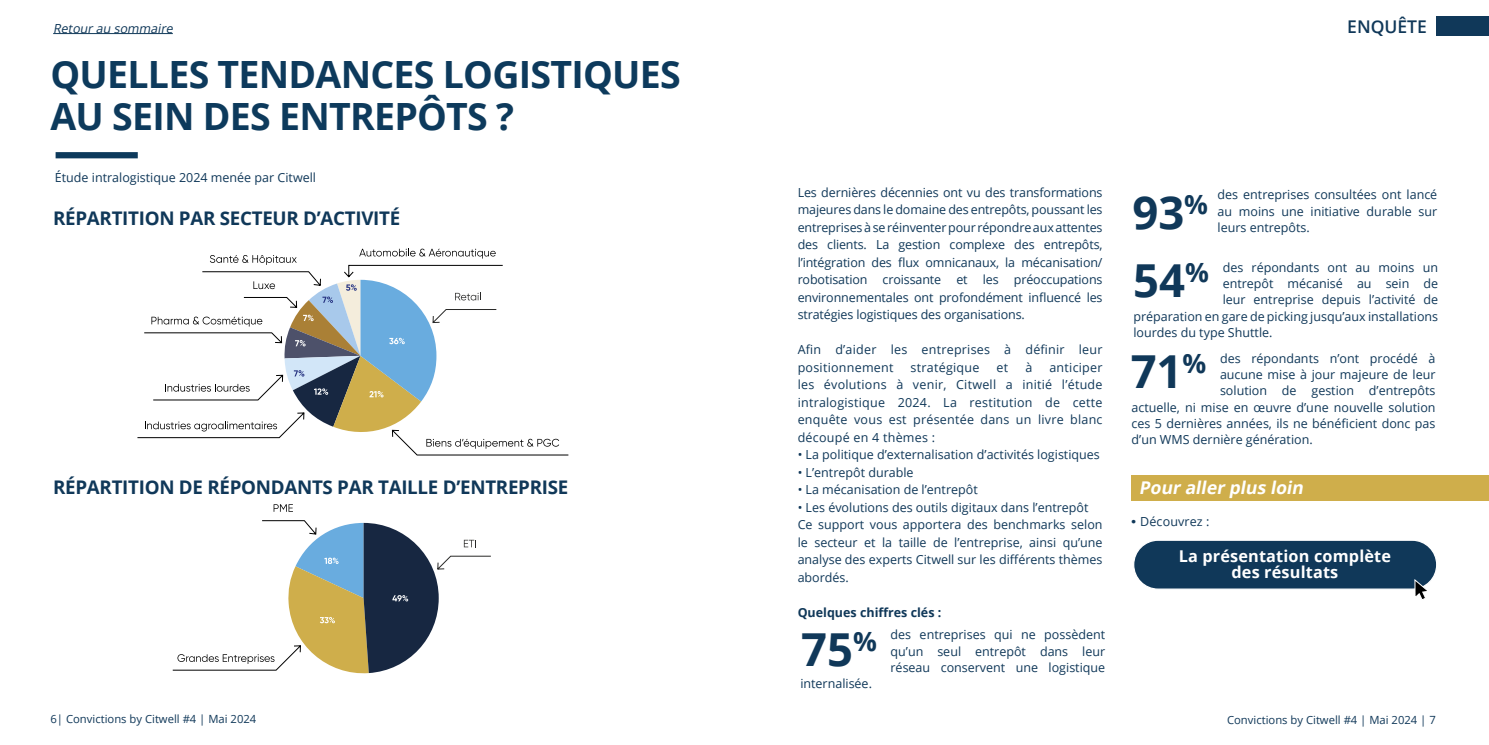
<style>
.page{position:relative;width:1489px;height:745px;background:#fff}
.page>*{position:absolute;margin:0;border:0;box-sizing:border-box;transform-origin:0 0}
.t1{font:700 45.38px/67.4px "Open Sans";color:#103859}
.t2{font:700 37.5px/42.5px "Open Sans";letter-spacing:-.02em;color:#0d3a5c}
.t3{font:700 18.75px "Open Sans";letter-spacing:-.015em;color:#103859}
.t4{font:italic 700 17.5px "Open Sans";color:#fff}
.t5{font:600 17.5px "Open Sans";color:#103859}
.t6{font:700 16.25px/16.2px "Open Sans";letter-spacing:.01em;color:#fff;text-align:center}
.t7{font:12.5px/17.5px "Open Sans";color:#103859;text-align:justify}
.t8{font:12.5px/17.5px "Open Sans";letter-spacing:.02em;color:#103859}
.t9{font:700 12.5px "Open Sans";color:#103859}
.t10{font:italic 12.5px "Open Sans";color:#103859}
.t11{font:11.25px "Open Sans";color:#103859}
.s1{font-weight:700;font-size:45.38px}
.s2{font-weight:700;font-size:26.5px}
.s3{font-family:"Sofia Pro"}
</style>
<div class="page">
<div style="left:56px;top:152px;width:82px;height:6px;background:#0d3a5c"></div>
<div style="left:1131px;top:475px;width:357px;height:26px;background:#cfae4b"></div>
<svg style="left:273px;top:504px;width:20px;height:7px"></svg>
<svg style="left:172px;top:520px;width:319px;height:154px"></svg>
<svg style="left:137px;top:248px;width:431px;height:207px"></svg>
<div style="left:1435px;top:17px;width:53px;height:19px;background:#103859"></div>
<hr style="left:53px;top:33px;width:120px;height:1px;background:#103859">
<div style="left:1133px;top:540px;width:303px;height:48px;background:#103859;border-radius:24px"></div>
<div style="left:1132px;top:539px;width:305px;height:50px;border:1px solid #fff;border-radius:24px"></div>
<svg style="left:1414px;top:579px;width:15px;height:21px"></svg>
<p class="t10" style="left:53px;top:19px;width:124px">Retourau sommaire</p>
<h2 class="t2" style="left:50px;top:52px;width:631px">QUELLES TENDANCES LOGISTIQUES<br>AU SEIN DES ENTREPÔTS ?</h2>
<p class="t7" style="left:55px;top:169px;width:263px">Étude intralogistique 2024 menée par Citwell</p>
<h3 class="t3" style="left:53px;top:204px;width:349px">RÉPARTITION PAR SECTEUR D’ACTIVITÉ</h3>
<h3 class="t3" style="left:53px;top:473px;width:516px">RÉPARTITION DE RÉPONDANTS PAR TAILLE D’ENTREPRISE</h3>
<h3 class="t5" style="left:1347px;top:15px;width:81px">ENQUÊTE</h3>
<p class="t7" style="left:797px;top:183px;width:306px">Les dernières décennies ont vu des transformations majeures dans le domaine des entrepôts, poussant les entreprises à se réinventer pour répondre aux attentes des clients. La gestion complexe des entrepôts, l’intégration des flux omnicanaux, la mécanisation/ robotisation croissante et les préoccupations environnementales ont profondément influencé les stratégies logistiques des organisations.</p>
<p class="t8" style="left:797px;top:340px;width:306px">Afin d’aider les entreprises à définir leur positionnement</p>
<p class="t8" style="left:910px;top:358px;width:70px">stratégique</p>
<p class="t7" style="left:996px;top:358px;width:13px">et</p>
<p class="t7" style="left:1025px;top:358px;width:8px">à</p>
<p class="t7" style="left:797px;top:358px;width:306px;text-indent:252px">anticiper les évolutions à venir, Citwell a initié l’étude intralogistique 2024. La restitution de cette enquête vous est présentée dans un livre blanc découpé en 4 thèmes :</p>
<p class="t7" style="left:797px;top:445px;width:304px">• La politique d’externalisation d’activités logistiques</p>
<p class="t7" style="left:797px;top:463px;width:117px">• L’entrepôt durable</p>
<p class="t7" style="left:797px;top:480px;width:182px">• La mécanisation de l’entrepôt</p>
<p class="t7" style="left:797px;top:498px;width:306px;text-align:left">• Les évolutions des outils digitaux dans l’entrepôt Ce support vous apportera des benchmarks selon le secteur et la taille de l’entreprise, ainsi qu’une analyse des experts Citwell sur les différents thèmes abordés.</p>
<p class="t9" style="left:797px;top:603px;width:145px">Quelques chiffres clés :</p>
<h1 class="t1" style="left:801px;top:614px;width:77px">75<sup>%</sup></h1>
<p class="t7" style="left:800px;top:674px;width:73px">internalisée.</p>
<p class="t7" style="left:890px;top:626px;width:216px;line-height:16.2px">des entreprises qui ne possèdent qu’un seul entrepôt dans leur réseau conservent une logistique</p>
<h1 class="t1" style="left:1132px;top:178px;width:78px">93<sup>%<br></sup>54<sup>%</sup></h1>
<p class="t7" style="left:1217px;top:186px;width:221px;line-height:16.2px">des entreprises consultées ont lancé au moins une initiative durable sur leurs entrepôts.</p>
<p class="t7" style="left:1222px;top:258px;width:217px">des répondants ont au moins un</p>
<p class="t7" style="left:1222px;top:274px;width:217px">entrepôt mécanisé au sein de</p>
<p class="t7" style="left:1222px;top:290px;width:217px">leur entreprise depuis l’activité de</p>
<p class="t7" style="left:1133px;top:307px;width:306px">préparation en gare de picking jusqu’aux installations</p>
<p class="t7" style="left:1133px;top:323px;width:141px">lourdes du type Shuttle.</p>
<p class="t7" style="left:1130px;top:349px;width:306px"><span class="s1">71</span><span class="s2">%</span> des répondants n’ont procédé à</p>
<p class="t7" style="left:1219px;top:365px;width:217px">aucune mise à jour majeure de leur</p>
<p class="t7" style="left:1219px;top:381px;width:217px">solution de gestion d’entrepôts</p>
<p class="t7" style="left:1131px;top:397px;width:305px">actuelle, ni mise en œuvre d’une nouvelle solution</p>
<p class="t7" style="left:1131px;top:414px;width:305px">ces 5 dernières années, ils ne bénéficient donc pas</p>
<p class="t7" style="left:1131px;top:430px;width:183px">d’un WMS dernière génération.</p>
<h3 class="t4" style="left:1138px;top:474px;width:170px">Pour aller plus loin</h3>
<p class="t7" style="left:1130px;top:512px;width:80px"><span class="s3">•</span> Découvrez :</p>
<h3 class="t6" style="left:1178px;top:546px;width:214px">La présentation complète des résultats</h3>
<p class="t11" style="left:50px;top:710px;width:207px">6| Convictions by Citwell #4 | Mai 2024</p>
<p class="t11" style="left:1226px;top:712px;width:210px">Convictions by Citwell #4 | Mai 2024 | 7</p>
</div>
